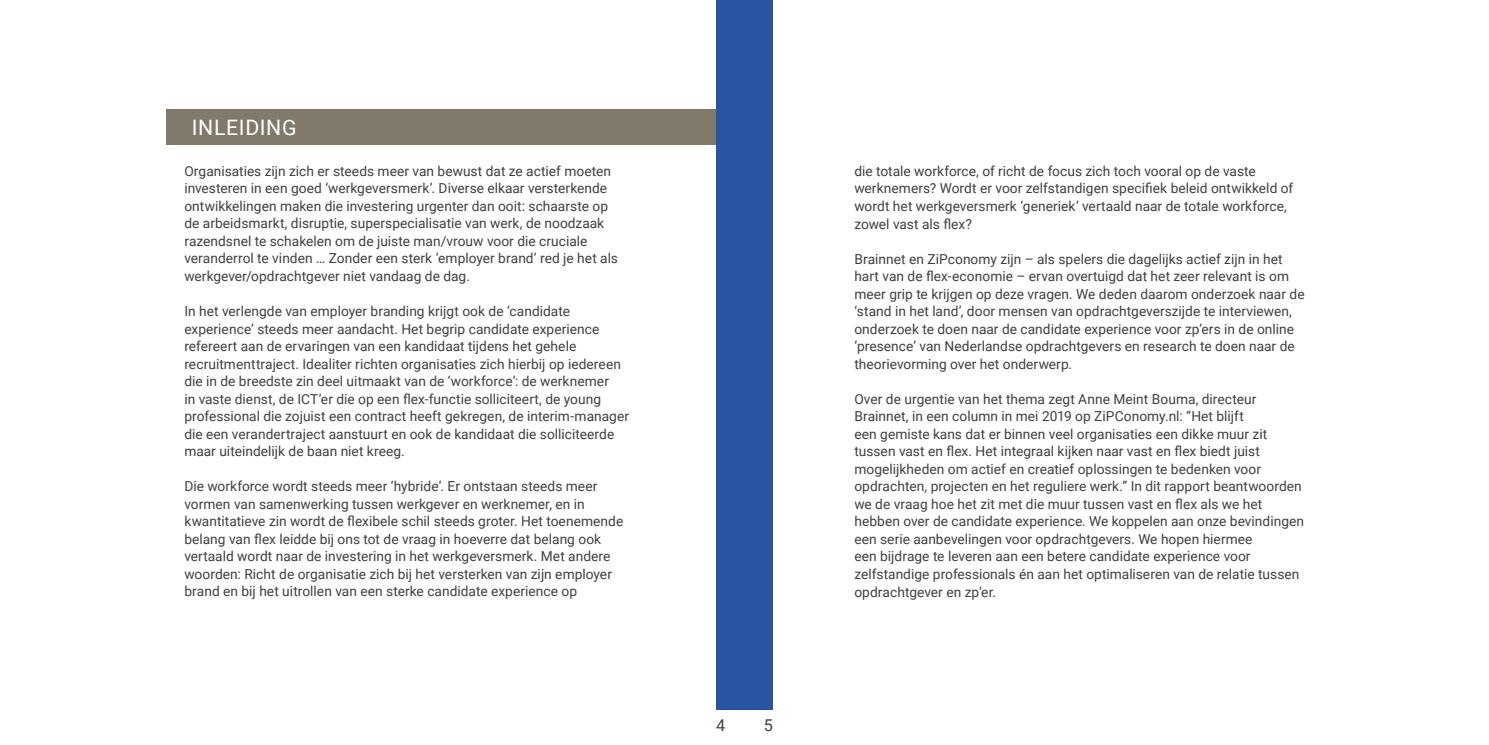
<style>
.page{position:relative;width:1489px;height:745px;background:#fff}
.page>*{position:absolute;margin:0;border:0;box-sizing:border-box;transform-origin:0 0}
.t1{font:21.25px "Roboto";letter-spacing:.03em;color:#fff}
.t2{font:16.25px "Roboto";color:#423e40}
.t3{font:13.75px/17.5px "Roboto";letter-spacing:.005em;color:#423e40}
</style>
<div class="page">
<div style="left:716px;top:0;width:56px;height:709px;background:#2854a2"></div>
<div style="left:167px;top:109px;width:549px;height:35px;background:#817a6a"></div>
<h1 class="t1" style="left:192px;top:113px;width:106px">INLEIDING</h1>
<p class="t3" style="left:184px;top:162px;width:435px">Organisaties zijn zich er steeds meer van bewust dat ze actief moeten investeren in een goed ‘werkgeversmerk’. Diverse elkaar versterkende ontwikkelingen maken die investering urgenter dan ooit: schaarste op de arbeidsmarkt, disruptie, superspecialisatie van werk, de noodzaak razendsnel te schakelen om de juiste man/vrouw voor die cruciale veranderrol te vinden … Zonder een sterk ‘employer brand’ red je het als werkgever/opdrachtgever niet vandaag de dag.</p>
<p class="t3" style="left:184px;top:302px;width:446px">In het verlengde van employer branding krijgt ook de ‘candidate experience’ steeds meer aandacht. Het begrip candidate experience refereert aan de ervaringen van een kandidaat tijdens het gehele recruitmenttraject. Idealiter richten organisaties zich hierbij op iedereen die in de breedste zin deel uitmaakt van de ‘workforce’: de werknemer<br>in vaste dienst, de ICT’er die op een flex-functie solliciteert, de young professional die zojuist een contract heeft gekregen, de interim-manager die een verandertraject aanstuurt en ook de kandidaat die solliciteerde maar uiteindelijk de baan niet kreeg.</p>
<p class="t3" style="left:184px;top:477px;width:440px">Die workforce wordt steeds meer ‘hybride’. Er ontstaan steeds meer vormen van samenwerking tussen werkgever en werknemer, en in kwantitatieve zin wordt de flexibele schil steeds groter. Het toenemende belang van flex leidde bij ons tot de vraag in hoeverre dat belang ook vertaald wordt naar de investering in het werkgeversmerk. Met andere woorden: Richt de organisatie zich bij het versterken van zijn employer brand en bij het uitrollen van een sterke candidate experience op</p>
<p class="t2" style="left:716px;top:713px;width:11px">4</p>
<p class="t2" style="left:763px;top:713px;width:11px">5</p>
<p class="t3" style="left:854px;top:162px;width:440px">die totale workforce, of richt de focus zich toch vooral op de vaste werknemers? Wordt er voor zelfstandigen specifiek beleid ontwikkeld of wordt het werkgeversmerk ‘generiek’ vertaald naar de totale workforce, zowel vast als flex?</p>
<p class="t3" style="left:854px;top:249px;width:452px">Brainnet en ZiPconomy zijn – als spelers die dagelijks actief zijn in het hart van de flex-economie – ervan overtuigd dat het zeer relevant is om meer grip te krijgen op deze vragen. We deden daarom onderzoek naar de ‘stand in het land’, door mensen van opdrachtgeverszijde te interviewen, onderzoek te doen naar de candidate experience voor zp’ers in de online ‘presence’ van Nederlandse opdrachtgevers en research te doen naar de theorievorming over het onderwerp.</p>
<p class="t3" style="left:854px;top:389px;width:451px">Over de urgentie van het thema zegt Anne Meint Bouma, directeur Brainnet, in een column in mei 2019 op ZiPConomy.nl: “Het blijft<br>een gemiste kans dat er binnen veel organisaties een dikke muur zit tussen vast en flex. Het integraal kijken naar vast en flex biedt juist mogelijkheden om actief en creatief oplossingen te bedenken voor opdrachten, projecten en het reguliere werk.” In dit rapport beantwoorden we de vraag hoe het zit met die muur tussen vast en flex als we het hebben over de candidate experience. We koppelen aan onze bevindingen een serie aanbevelingen voor opdrachtgevers. We hopen hiermee<br>een bijdrage te leveren aan een betere candidate experience voor zelfstandige professionals én aan het optimaliseren van de relatie tussen opdrachtgever en zp’er.</p>
</div>
